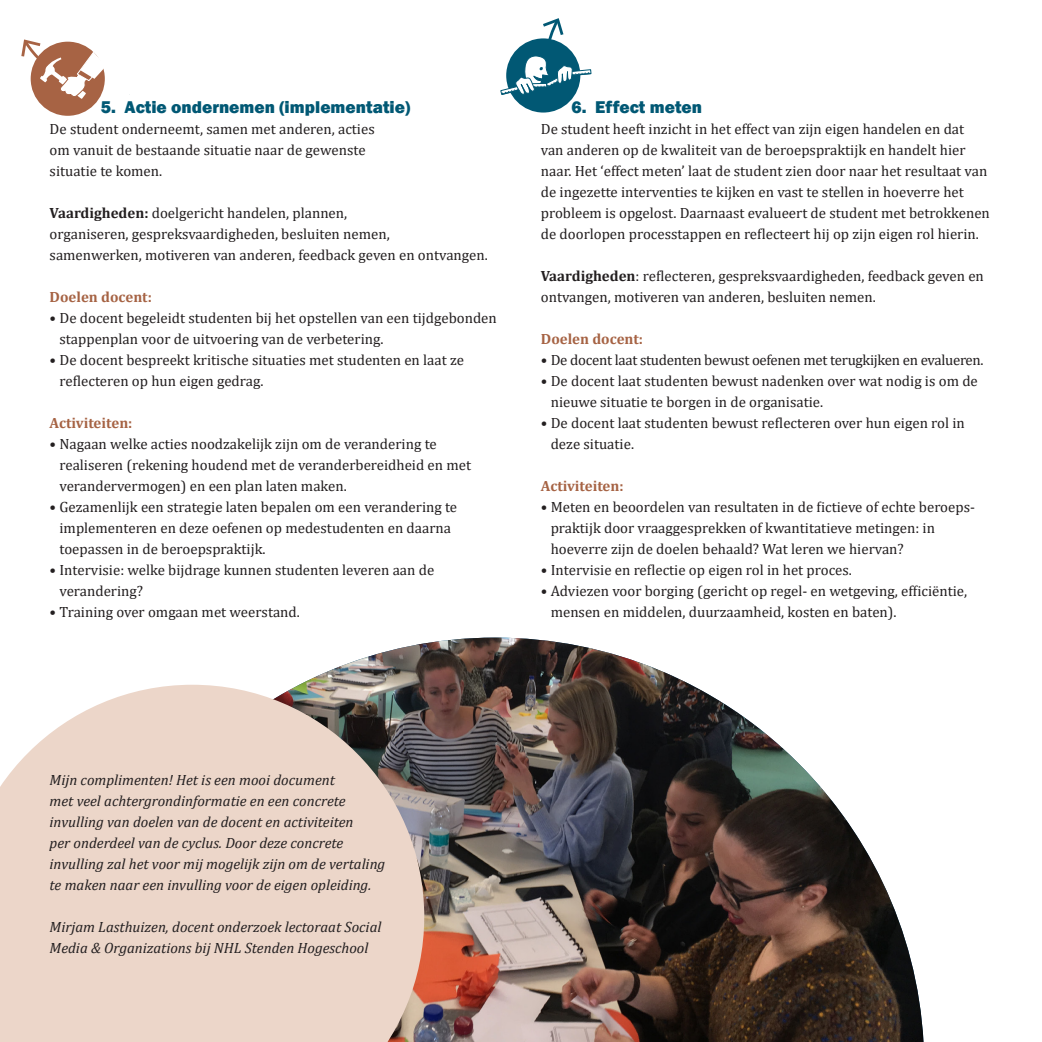
<style>
.page{position:relative;width:1042px;height:1042px;background:#fff}
.page>*{position:absolute;margin:0;border:0;box-sizing:border-box;transform-origin:0 0}
.INTRO{font:800 17.5px "Franklin Gothic";color:#015874}
.BODY{font:14.88px/21px "Cambria";color:#231f20}
.BODY-2{font:italic 14.88px/21px "Cambria";color:#231f20}
.BODY-3{font:14.88px "Cambria";letter-spacing:-.02em;color:#231f20}
.BODY-4{font:700 14.88px "Cambria";color:#a66344}
.s1{font-weight:700}
</style>
<div class="page">
<div style="left:31px;top:42px;width:74px;height:74px;background:#a76344;border-radius:50%"></div>
<svg style="left:21px;top:39px;width:84px;height:60px"></svg>
<img style="left:186px;top:637px;width:737px;height:405px">
<svg style="left:0;top:685px;width:424px;height:357px;fill:#ecd6c9"></svg>
<svg style="left:500px;top:18px;width:91px;height:95px"></svg>
<p class="INTRO" style="left:101px;top:95px;width:311px">5. Actie ondernemen (implementatie)</p>
<p class="BODY" style="left:50px;top:118px;width:327px">De student onderneemt, samen met anderen, acties om vanuit de bestaande situatie naar de gewenste situatie te komen.</p>
<p class="BODY" style="left:50px;top:202px;width:440px"><span class="s1">Vaardigheden:</span> doelgericht handelen, plannen,<br>organiseren, gespreksvaardigheden, besluiten nemen,<br>samenwerken, motiveren van anderen, feedback geven en ontvangen.</p>
<p class="BODY-4" style="left:50px;top:286px;width:104px">Doelen docent:</p>
<p class="BODY" style="left:59px;top:307px;width:439px;text-indent:-10px">• De docent begeleidt studenten bij het opstellen van een tijdgebonden stappenplan voor de uitvoering van de verbetering.</p>
<p class="BODY" style="left:59px;top:349px;width:406px;text-indent:-10px">• De docent bespreekt kritische situaties met studenten en laat ze reflecteren op hun eigen gedrag.</p>
<p class="BODY-4" style="left:50px;top:412px;width:84px">Activiteiten:</p>
<p class="BODY" style="left:59px;top:433px;width:413px;text-indent:-10px">• Nagaan welke acties noodzakelijk zijn om de verandering te realiseren (rekening houdend met de veranderbereidheid en met verandervermogen) en een plan laten maken.</p>
<p class="BODY" style="left:59px;top:496px;width:399px;text-indent:-10px">• Gezamenlijk een strategie laten bepalen om een verandering te implementeren en deze oefenen op medestudenten en daarna toepassen in de beroepspraktijk.</p>
<p class="BODY" style="left:59px;top:559px;width:376px;text-indent:-10px">• Intervisie: welke bijdrage kunnen studenten leveren aan de verandering?</p>
<p class="BODY" style="left:50px;top:601px;width:252px">• Training over omgaan met weerstand.</p>
<p class="INTRO" style="left:571px;top:95px;width:132px">6. Effect meten</p>
<p class="BODY" style="left:541px;top:118px;width:450px">De student heeft inzicht in het effect van zijn eigen handelen en dat van anderen op de kwaliteit van de beroepspraktijk en handelt hier naar. Het ‘effect meten’ laat de student zien door naar het resultaat van de ingezette interventies te kijken en vast te stellen in hoeverre het probleem is opgelost. Daarnaast evalueert de student met betrokkenen de doorlopen processtappen en reflecteert hij op zijn eigen rol hierin.</p>
<p class="BODY" style="left:541px;top:265px;width:444px"><span class="s1">Vaardigheden</span>: reflecteren, gespreksvaardigheden, feedback geven en ontvangen, motiveren van anderen, besluiten nemen.</p>
<p class="BODY-4" style="left:541px;top:328px;width:104px">Doelen docent:</p>
<p class="BODY-3" style="left:541px;top:351px;width:444px">• De docent laat studenten bewust oefenen met terugkijken en evalueren.</p>
<p class="BODY" style="left:551px;top:370px;width:429px;text-indent:-10px">• De docent laat studenten bewust nadenken over wat nodig is om de nieuwe situatie te borgen in de organisatie.</p>
<p class="BODY" style="left:551px;top:412px;width:416px;text-indent:-10px">• De docent laat studenten bewust reflecteren over hun eigen rol in deze situatie.</p>
<p class="BODY-4" style="left:541px;top:475px;width:84px">Activiteiten:</p>
<p class="BODY" style="left:551px;top:496px;width:426px;text-indent:-10px">• Meten en beoordelen van resultaten in de fictieve of echte beroeps&shy;praktijk door vraaggesprekken of kwantitatieve metingen: in hoeverre zijn de doelen behaald? Wat leren we hiervan?</p>
<p class="BODY" style="left:541px;top:559px;width:313px">• Intervisie en reflectie op eigen rol in het proces.</p>
<p class="BODY" style="left:551px;top:580px;width:418px;text-indent:-10px">• Adviezen voor borging (gericht op regel- en wetgeving, efficiëntie, mensen en middelen, duurzaamheid, kosten en baten).</p>
<p class="BODY-2" style="left:50px;top:768px;width:337px">Mijn complimenten! Het is een mooi document<br>met veel achtergrondinformatie en een concrete invulling van doelen van de docent en activiteiten<br>per onderdeel van de cyclus. Door deze concrete invulling zal het voor mij mogelijk zijn om de vertaling te maken naar een invulling voor de eigen opleiding.</p>
<p class="BODY-2" style="left:50px;top:915px;width:333px">Mirjam Lasthuizen, docent onderzoek lectoraat Social<br>Media &amp; Organizations bij NHL Stenden Hogeschool</p>
</div>
